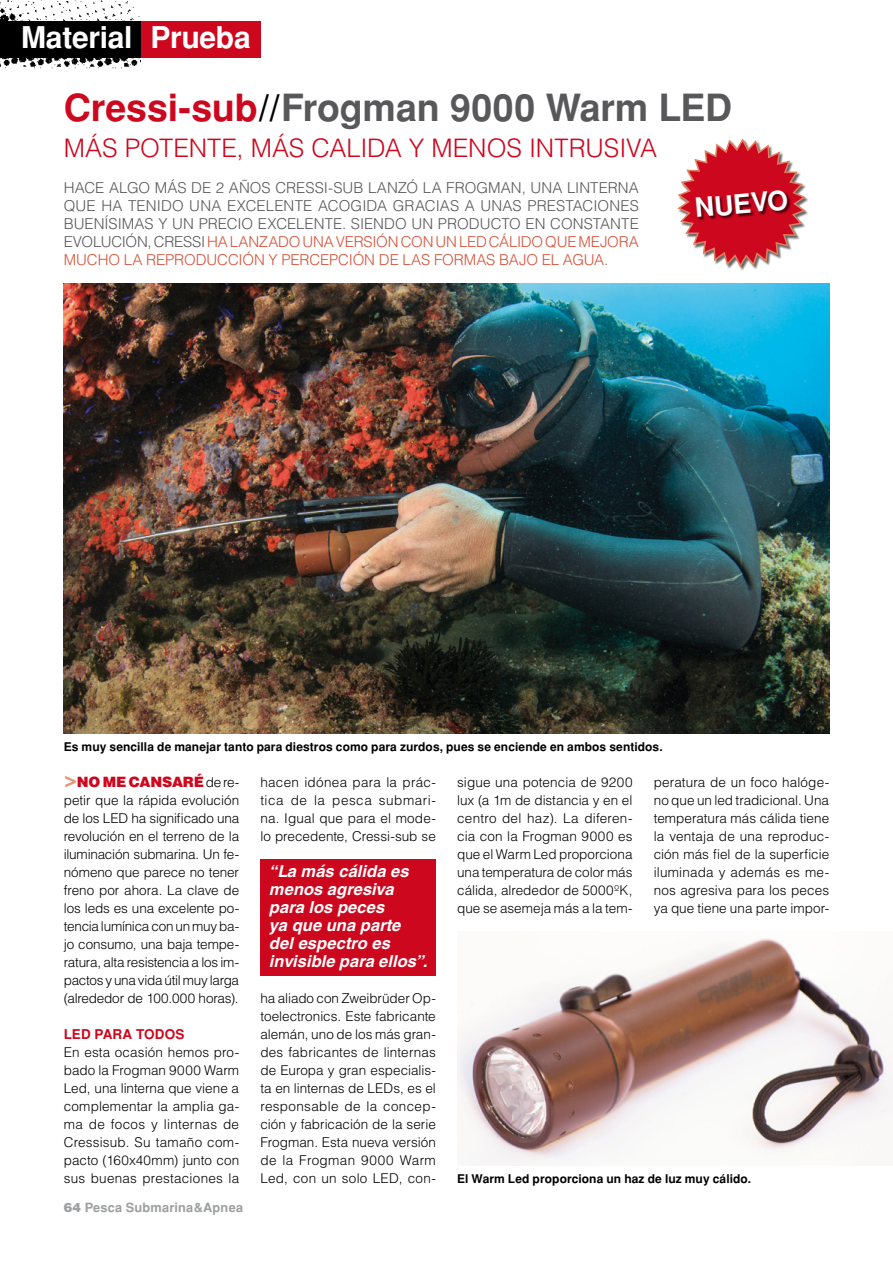
<style>
.page{position:relative;width:893px;height:1263px;background:#fff}
.page>*{position:absolute;margin:0;border:0;box-sizing:border-box;transform-origin:0 0}
.t1{font:700 37.5px "Helvetica";letter-spacing:-.005em;color:#58585a}
.t2{font:700 30px "Helvetica";letter-spacing:-.01em;color:#fff}
.t3{font:700 26.7px "Helvetica";color:#fff}
.t4{font:300 25.5px "Helvetica";color:#cd071e}
.t5{font:italic 700 16.5px/18px "Helvetica";letter-spacing:.005em;color:#fff}
.t6{font:300 15px/18px "Helvetica";letter-spacing:.005em;color:#58585a}
.t7{font:300 15px "Helvetica";letter-spacing:-.01em;color:#d65038}
.t8{font:900 14.25px "Helvetica";letter-spacing:-.01em;color:#cd071e}
.t9{font:300 13.5px/18px "Helvetica";letter-spacing:.005em;color:#000;text-align:justify}
.t10{font:700 13.5px "Helvetica";letter-spacing:.01em;color:#cd071e}
.t11{font:700 12.75px "Helvetica";letter-spacing:.015em;color:#9c9e9f}
.t12{font:700 12px "Helvetica";letter-spacing:.005em;color:#000}
.s1{color:#cd071e}
.s2{color:#000}
.s3{color:#58585a}
.s4{font-size:21px;color:#e69679}
.s5{font-weight:300;font-size:13.5px;color:#000}
.s6{font-weight:900}
</style>
<div class="page">
<img style="left:64px;top:283px;width:765px;height:450px">
<img style="left:0;top:0;width:141px;height:69px">
<div style="left:0;top:21px;width:141px;height:37px;background:#000"></div>
<div style="left:141px;top:21px;width:119px;height:37px;background:#cd071e"></div>
<svg style="left:677px;top:138px;width:130px;height:131px"></svg>
<div style="left:696px;top:190px;width:95px;height:31px;background:#000;opacity:.6"></div>
<div style="left:260px;top:859px;width:176px;height:116px;background:#cd071e"></div>
<img style="left:457px;top:938px;width:436px;height:227px">
<h2 class="t2" style="left:21px;top:20px;width:231px">Material Prueba</h2>
<h1 class="t1" style="left:64px;top:86px;width:670px"><span class="s1">Cressi-sub</span><span class="s2">//</span>Frogman 9000 Warm LED</h1>
<h3 class="t4" style="left:64px;top:132px;width:595px">Más potente, más calida y menos i ntrusiva</h3>
<p class="t6" style="left:64px;top:178px;width:577px">Hace algo más de 2 años Cressi -su b lanzó la Frogman, u na li nterna que ha tenido</p>
<p class="t6" style="left:189px;top:196px;width:67px">una excele</p>
<p class="t6" style="left:284px;top:196px;width:357px">nte acogida gracias a u nas prestacio nes</p>
<p class="t6" style="left:64px;top:214px;width:164px">buenísimas y u n precio</p>
<p class="t6" style="left:258px;top:214px;width:29px">excele</p>
<p class="t6" style="left:314px;top:214px;width:156px">nte. Siendo u n produc</p>
<p class="t6" style="left:501px;top:214px;width:137px">to en co nstante</p>
<p class="t6" style="left:64px;top:232px;width:28px">evoluci</p>
<p class="t7" style="left:126px;top:232px;width:393px"><span class="s3">ón, Cressi</span> ha lanzado u na versi ón con u n Led Cálido</p>
<p class="t7" style="left:545px;top:232px;width:95px">que mejora</p>
<p class="t7" style="left:64px;top:250px;width:12px">mucho</p>
<p class="t7" style="left:124px;top:250px;width:71px">la reproducci</p>
<p class="t7" style="left:242px;top:250px;width:367px">ón y percepci ón de las formas bajo el agua.</p>
<h3 class="t3" style="left:694px;top:192px;width:95px;rotate:-5deg">Nuevo</h3>
<p class="t12" style="left:64px;top:740px;width:600px">Es muy sencilla de manejar tanto para diestros como para zurdos, pues se enciende en ambos sentidos.</p>
<p class="t8" style="left:64px;top:773px;width:177px"><span class="s4">&gt;</span>NO ME CANSARÉ <span class="s5">de re-</span></p>
<p class="t9" style="left:64px;top:791px;width:177px">petir que la rápida evolución de los LED ha significado una revolución en el terreno de la iluminación submarina. Un fe&shy;nómeno que parece no tener freno por ahora. La clave de los leds es una excelente po&shy;tencia lumínica con un muy ba&shy;jo consumo, una baja tempe&shy;ratura, alta resistencia a los im&shy;pactos y una vida útil muy larga (alrededor de 100.000 horas).</p>
<p class="t10" style="left:64px;top:1026px;width:121px">LED para todos</p>
<p class="t9" style="left:64px;top:1043px;width:177px">En esta ocasión hemos pro&shy;bado la Frogman 9000 Warm Led, una linterna que viene a complementar la amplia ga&shy;ma de focos y linternas de Cressisub. Su tamaño com&shy;pacto (160x40mm) junto con sus buenas prestaciones la</p>
<p class="t11" style="left:64px;top:1199px;width:181px"><span class="s6">64</span> Pesca Submarina&amp;Apnea</p>
<p class="t9" style="left:260px;top:773px;width:177px">hacen idónea para la prác&shy;tica de la pesca submari&shy;na. Igual que para el mode&shy;lo precedente, Cressi-sub se</p>
<p class="t5" style="left:269px;top:862px;width:160px">“La más cálida es menos agresiva para los peces<br>ya que una parte del espectro es invisible para ellos”.</p>
<p class="t9" style="left:260px;top:989px;width:177px">ha aliado con Zweibrüder Op&shy;toelectronics. Este fabricante alemán, uno de los más gran&shy;des fabricantes de linternas de Europa y gran especialis&shy;ta en linternas de LEDs, es el responsable de la concep&shy;ción y fabricación de la serie Frogman. Esta nueva versión de la Frogman 9000 Warm Led, con un solo LED, con-</p>
<p class="t9" style="left:457px;top:773px;width:177px">sigue una potencia de 9200 lux (a 1m de distancia y en el centro del haz). La diferen&shy;cia con la Frogman 9000 es que el Warm Led proporciona una temperatura de color más cálida, alrededor de 5000ºK, que se asemeja más a la tem-</p>
<p class="t9" style="left:654px;top:773px;width:177px">peratura de un foco halóge&shy;no que un led tradicional. Una temperatura más cálida tiene la ventaja de una reproduc&shy;ción más fiel de la superficie iluminada y además es me&shy;nos agresiva para los peces ya que tiene una parte impor-</p>
<p class="t12" style="left:457px;top:1172px;width:295px">El Warm Led proporciona un haz de luz muy cálido.</p>
</div>
